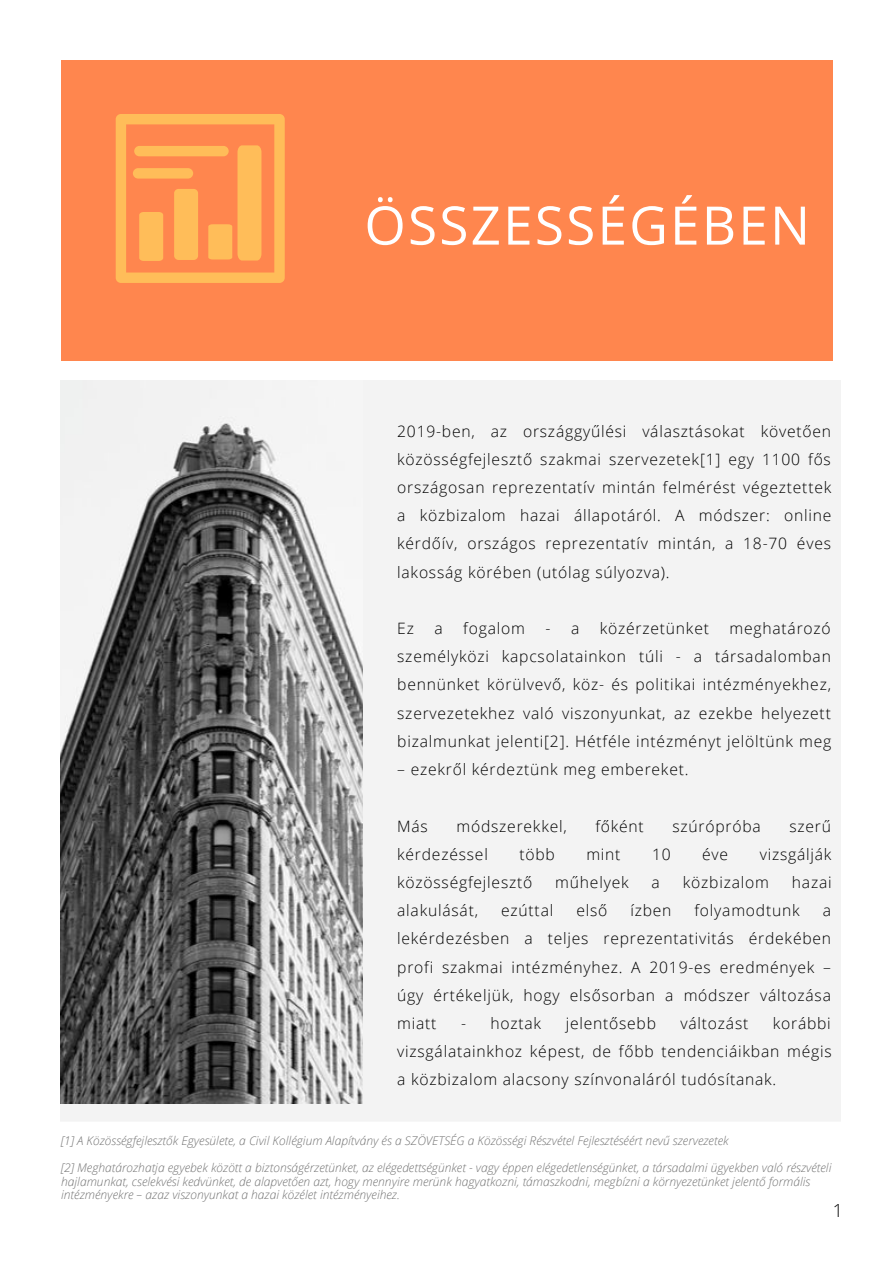
<style>
.page{position:relative;width:894px;height:1264px;background:#fff}
.page>*{position:absolute;margin:0;border:0;box-sizing:border-box;transform-origin:0 0}
.t1{font:53.1px "Open Sans";letter-spacing:.04em;color:#fff}
.t2{font:300 18px "Open Sans";color:#000}
.t3{font:300 15.6px/28.2px "Open Sans";letter-spacing:.05em;color:#000;text-align:justify}
.t4{font:italic 300 12px/13.5px "Open Sans";color:#737373}
</style>
<div class="page">
<div style="left:61px;top:61px;width:771px;height:299px;background:#ff864e"></div>
<div style="left:61px;top:380px;width:779px;height:822px;background:#f3f3f3"></div>
<img style="left:61px;top:423px;width:301px;height:680px">
<div style="left:61px;top:1122px;width:779px;height:80px;background:#fff"></div>
<svg style="left:116px;top:114px;width:169px;height:169px"></svg>
<div style="left:134px;top:146px;width:95px;height:10px;background:#ffbd59;border-radius:5px"></div>
<h1 class="t1" style="left:364px;top:188px;width:447px">ÖSSZESSÉGÉBEN</h1>
<p class="t3" style="left:397px;top:416px;width:435px">2019-ben, az országgyűlési választásokat követően közösségfejlesztő szakmai szervezetek[1] egy 1100 fős országosan reprezentatív mintán felmérést végeztettek a közbizalom hazai állapotáról. A módszer: online kérdőív, országos reprezentatív mintán, a 18-70 éves lakosság körében (utólag súlyozva).</p>
<p class="t3" style="left:397px;top:614px;width:435px;text-indent:332px">meghatározó személyközi kapcsolatainkon túli - a társadalomban bennünket körülvevő, köz- és politikai intézményekhez, szervezetekhez való viszonyunkat, az ezekbe helyezett bizalmunkat jelenti[2]. Hétféle intézményt jelöltünk meg</p>
<p class="t3" style="left:397px;top:755px;width:293px">– ezekről kérdeztünk meg embereket.</p>
<p class="t3" style="left:397px;top:614px;width:18px">Ez</p>
<p class="t3" style="left:434px;top:614px;width:10px">a</p>
<p class="t3" style="left:463px;top:614px;width:63px">fogalom</p>
<p class="t3" style="left:545px;top:614px;width:35px">- a</p>
<p class="t3" style="left:599px;top:614px;width:111px">közérzetünket</p>
<p class="t3" style="left:397px;top:811px;width:32px">Más</p>
<p class="t3" style="left:456px;top:811px;width:112px">módszerekkel,</p>
<p class="t3" style="left:595px;top:811px;width:50px">főként</p>
<p class="t3" style="left:672px;top:811px;width:90px">szúrópróba</p>
<p class="t3" style="left:789px;top:811px;width:43px">szerű</p>
<p class="t3" style="left:397px;top:839px;width:92px">kérdezéssel</p>
<p class="t3" style="left:519px;top:839px;width:37px">több</p>
<p class="t3" style="left:586px;top:839px;width:36px">mint</p>
<p class="t3" style="left:652px;top:839px;width:20px">10</p>
<p class="t3" style="left:702px;top:839px;width:27px">éve</p>
<p class="t3" style="left:759px;top:839px;width:73px">vizsgálják</p>
<p class="t3" style="left:397px;top:867px;width:136px">közösségfejlesztő</p>
<p class="t3" style="left:555px;top:867px;width:75px">műhelyek</p>
<p class="t3" style="left:651px;top:867px;width:10px">a</p>
<p class="t3" style="left:682px;top:867px;width:87px">közbizalom</p>
<p class="t3" style="left:791px;top:867px;width:41px">hazai</p>
<p class="t3" style="left:397px;top:896px;width:82px">alakulását,</p>
<p class="t3" style="left:501px;top:896px;width:54px">ezúttal</p>
<p class="t3" style="left:576px;top:896px;width:32px">első</p>
<p class="t3" style="left:630px;top:896px;width:43px">ízben</p>
<p class="t3" style="left:694px;top:896px;width:107px">folyamodtunk</p>
<p class="t3" style="left:397px;top:896px;width:435px;text-indent:425px">a lekérdezésben a teljes reprezentativitás érdekében profi szakmai intézményhez. A 2019-es eredmények – úgy értékeljük, hogy elsősorban a módszer változása miatt</p>
<p class="t3" style="left:397px;top:1008px;width:436px;text-indent:375px">korábbi vizsgálatainkhoz képest, de főbb tendenciáikban mégis a közbizalom alacsony színvonaláról tudósítanak.</p>
<p class="t3" style="left:461px;top:1008px;width:82px">- hoztak</p>
<p class="t3" style="left:565px;top:1008px;width:92px">jelentősebb</p>
<p class="t3" style="left:680px;top:1008px;width:69px">változást</p>
<p class="t4" style="left:61px;top:1133px;width:668px">[1] A Közösségfejlesztők Egyesülete, a Civil Kollégium Alapítvány és a SZÖVETSÉG a Közösségi Részvétel Fejlesztéséért nevű szervezetek</p>
<p class="t4" style="left:61px;top:1160px;width:771px">[2] Meghatározhatja egyebek között a biztonságérzetünket, az elégedettségünket - vagy éppen elégedetlenségünket, a társadalmi ügyekben való részvételi hajlamunkat, cselekvési kedvünket, de alapvetően azt, hogy mennyire merünk hagyatkozni, támaszkodni, megbízni a környezetünket jelentő formális intézményekre – azaz viszonyunkat a hazai közélet intézményeihez.</p>
<p class="t2" style="left:832px;top:1197px;width:12px">1</p>
</div>
